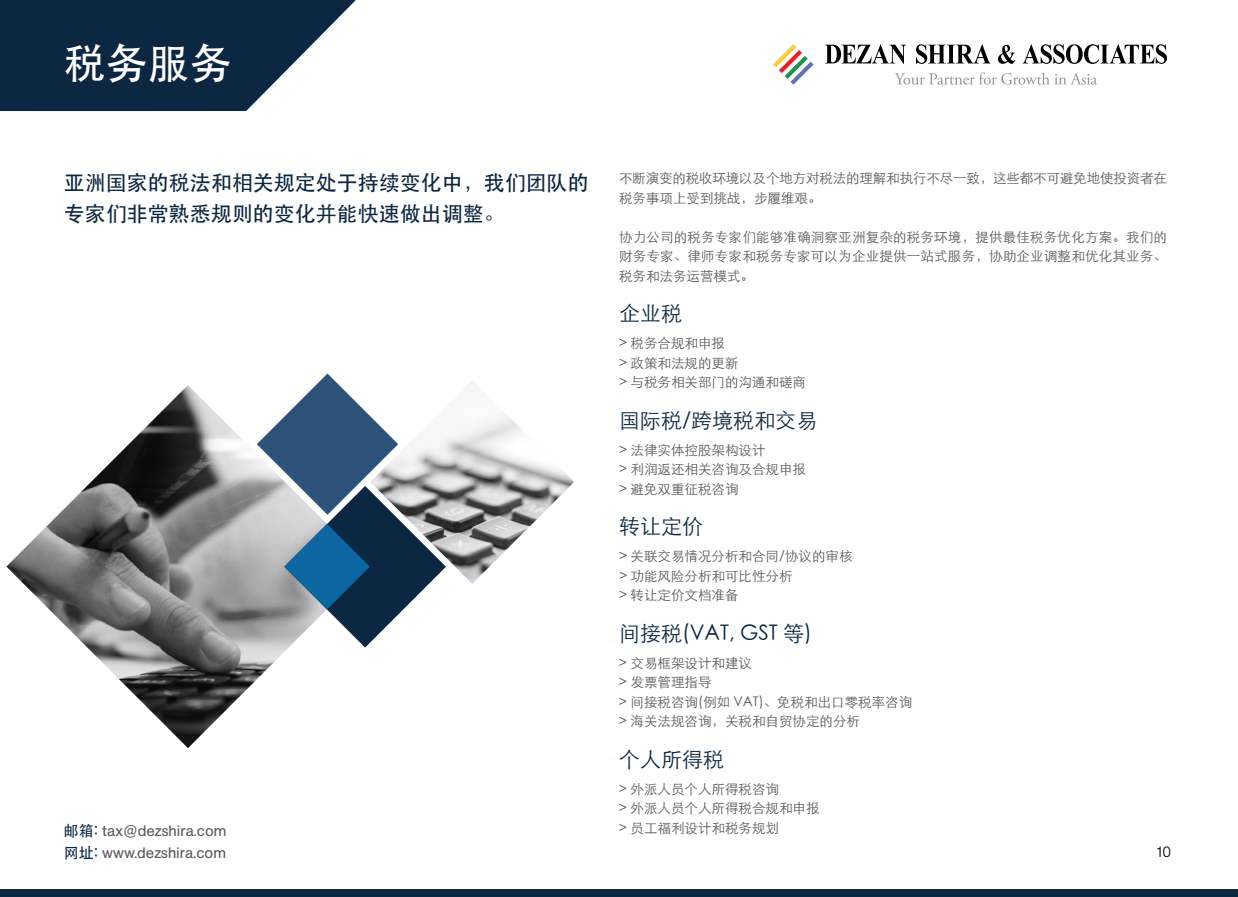
<style>
.page{position:relative;width:1238px;height:897px;background:#fff}
.page>*{position:absolute;margin:0;border:0;box-sizing:border-box;transform-origin:0 0}
.t1{font:500 42px "ST Heiti SC";color:#fff}
.t2{font:500 21px/31.5px "ST Heiti SC";color:#0c2741}
.t3{font:300 21px "ST Heiti SC";color:#0c2741}
.t4{font:15px/22.5px "Unlimited Sans";color:#59595b}
.t5{font:300 15px "Unlimited Sans";color:#000}
.t6{font:300 13.5px/19.5px "ST Heiti SC";color:#58595b}
.s1{font-family:"ST Heiti SC";font-weight:500;color:#0c2741}
</style>
<div class="page">
<svg style="left:6px;top:385px;width:282px;height:363px"></svg>
<svg style="left:0;top:0;width:356px;height:111px"></svg>
<svg style="left:257px;top:373px;width:317px;height:275px"></svg>
<svg style="left:825px;top:44px;width:81px;height:20px"></svg>
<svg style="left:916px;top:44px;width:74px;height:20px"></svg>
<svg style="left:998px;top:45px;width:17px;height:19px"></svg>
<svg style="left:1022px;top:44px;width:145px;height:20px"></svg>
<svg style="left:773px;top:44px;width:40px;height:41px"></svg>
<svg style="left:895px;top:72px;width:202px;height:13px"></svg>
<div style="left:0;top:890px;width:1238px;height:7px;background:#0c2741"></div>
<h1 class="t1" style="left:64px;top:39px;width:169px">税务服务</h1>
<h2 class="t2" style="left:64px;top:166px;width:526px">亚洲国家的税法和相关规定处于持续变化中，我们团队的专家们非常熟悉规则的变化并能快速做出调整。</h2>
<p class="t4" style="left:64px;top:819px;width:164px"><span class="s1">邮箱:</span> tax@dezshira.com<span class="s1">网址:</span> www.dezshira.com</p>
<p class="t6" style="left:619px;top:167px;width:549px">不断演变的税收环境以及个地方对税法的理解和执行不尽一致，这些都不可避免地使投资者在税务事项上受到挑战，步履维艰。</p>
<p class="t6" style="left:619px;top:226px;width:549px;text-align:justify">协力公司的税务专家们能够准确洞察亚洲复杂的税务环境，提供最佳税务优化方案。我们的财务专家、律师专家和税务专家可以为企业提供一站式服务，协助企业调整和优化其业务、税务和法务运营模式。</p>
<h2 class="t3" style="left:619px;top:295px;width:64px">企业税</h2>
<p class="t6" style="left:619px;top:332px;width:189px">&gt; 税务合规和申报<br>&gt; 政策和法规的更新<br>&gt; 与税务相关部门的沟通和磋商</p>
<h2 class="t3" style="left:619px;top:402px;width:200px">国际税/跨境税和交易</h2>
<p class="t6" style="left:619px;top:439px;width:189px">&gt; 法律实体控股架构设计<br>&gt; 利润返还相关咨询及合规申报&gt; 避免双重征税咨询</p>
<h2 class="t3" style="left:619px;top:508px;width:85px">转让定价</h2>
<p class="t6" style="left:619px;top:545px;width:235px">&gt; 关联交易情况分析和合同/协议的审核&gt; 功能风险分析和可比性分析<br>&gt; 转让定价文档准备</p>
<h2 class="t3" style="left:619px;top:615px;width:194px">间接税(VAT, GST 等)</h2>
<p class="t6" style="left:619px;top:652px;width:295px">&gt; 交易框架设计和建议<br>&gt; 发票管理指导<br>&gt; 间接税咨询(例如 VAT)、免税和出口零税率咨询&gt; 海关法规咨询，关税和自贸协定的分析</p>
<h2 class="t3" style="left:619px;top:741px;width:106px">个人所得税</h2>
<p class="t6" style="left:619px;top:778px;width:202px">&gt; 外派人员个人所得税咨询<br>&gt; 外派人员个人所得税合规和申报&gt; 员工福利设计和税务规划</p>
<p class="t5" style="left:1156px;top:842px;width:16px">10</p>
</div>
